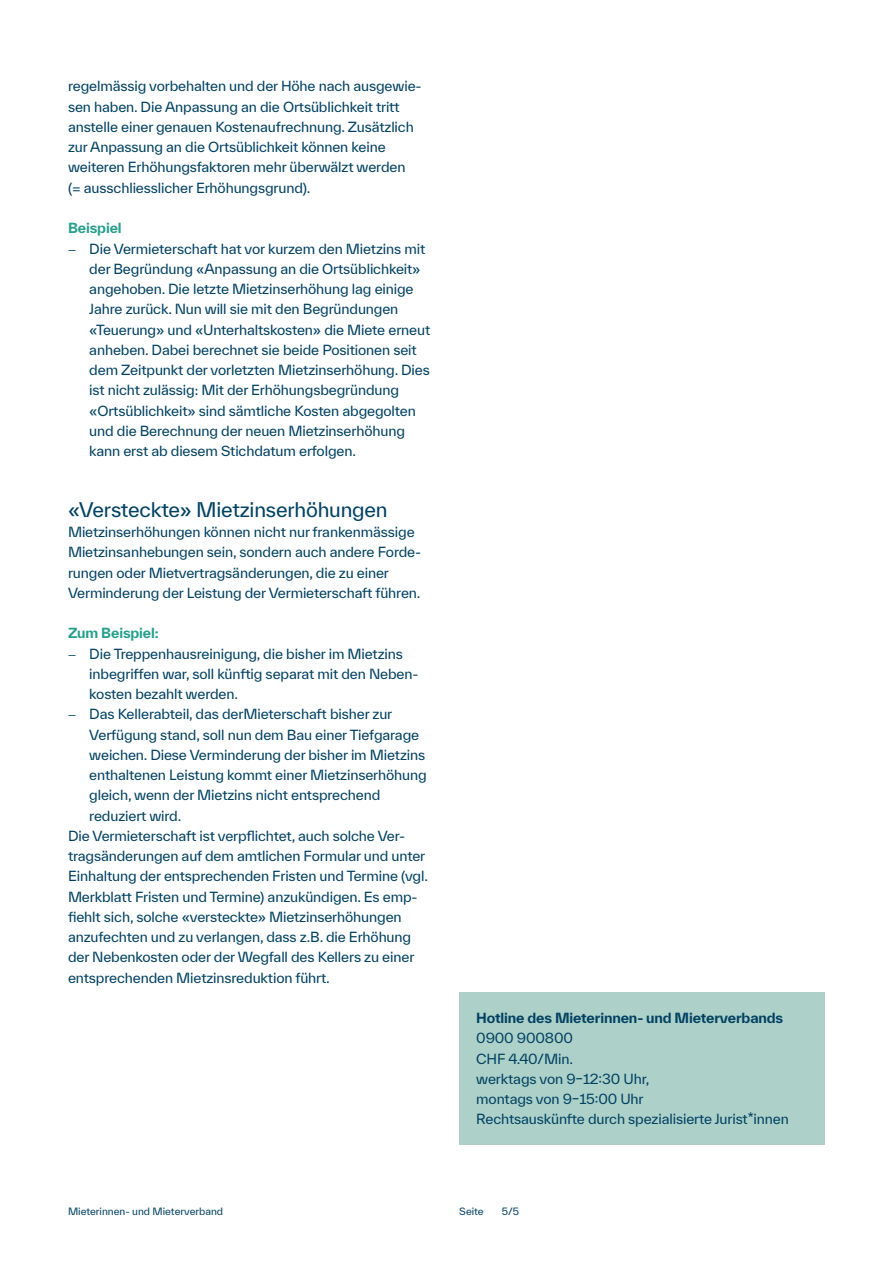
<style>
.page{position:relative;width:893px;height:1263px;background:#fff}
.page>*{position:absolute;margin:0;border:0;box-sizing:border-box;transform-origin:0 0}
.Titel_3_13{font:19.5px "TWK Everett";letter-spacing:-.01em;color:#014162}
.Lauftext_9{font:13.5px/20.2px "TWK Everett";letter-spacing:-.01em;color:#014162}
.Lauftext_9_Einzug{font:13.5px/20.2px "TWK Everett";letter-spacing:-.01em;color:#014162}
.Titel_4_9{font:700 13.5px "TWK Everett";letter-spacing:-.01em;color:#014162}
.Titel_4_9_Beispiele{font:700 13.5px "TWK Everett";letter-spacing:-.01em;color:#25a08c}
.t1{font:9.75px "TWK Everett";color:#014162}
.s1{font-family:"Myriad Pro"}
</style>
<div class="page">
<div style="left:459px;top:992px;width:366px;height:152px;background:#add1c9"></div>
<p class="Lauftext_9_Einzug" style="left:68px;top:76px;width:355px">regelmässig vorbehalten und der Höhe nach ausgewie&shy;sen haben. Die Anpassung an die Ortsüblichkeit tritt anstelle einer genauen Kostenaufrechnung. Zusätzlich zur Anpassung an die Ortsüblichkeit können keine weiteren Erhöhungsfaktoren mehr überwälzt werden<br>(= ausschliesslicher Erhöhungsgrund).</p>
<p class="Titel_4_9_Beispiele" style="left:68px;top:218px;width:55px">Beispiel</p>
<p class="Lauftext_9" style="left:89px;top:238px;width:342px;text-indent:-21px"><span class="s1">−</span> Die Vermieterschaft hat vor kurzem den Mietzins mit der Begründung «Anpassung an die Ortsüblichkeit» angehoben. Die letzte Mietzinserhöhung lag einige Jahre zurück. Nun will sie mit den Begründungen «Teuerung» und «Unterhaltskosten» die Miete erneut anheben. Dabei berechnet sie beide Positionen seit dem Zeitpunkt der vorletzten Mietzinserhöhung. Dies ist nicht zulässig: Mit der Erhöhungsbegründung «Ortsüblichkeit» sind sämtliche Kosten abgegolten und die Berechnung der neuen Mietzinserhöhung kann erst ab diesem Stichdatum erfolgen.</p>
<p class="Titel_3_13" style="left:68px;top:496px;width:321px">«Versteckte» Mietzinserhöhungen</p>
<p class="Lauftext_9" style="left:68px;top:522px;width:355px">Mietzinserhöhungen können nicht nur frankenmässige Mietzinsanhebungen sein, sondern auch andere Forde&shy;rungen oder Mietvertragsänderungen, die zu einer Verminderung der Leistung der Vermieterschaft führen.</p>
<p class="Titel_4_9_Beispiele" style="left:68px;top:623px;width:92px">Zum Beispiel:</p>
<p class="Lauftext_9" style="left:89px;top:643px;width:331px;text-indent:-21px"><span class="s1">−</span> Die Treppenhausreinigung, die bisher im Mietzins inbegriffen war, soll künftig separat mit den Neben&shy;kosten bezahlt werden.</p>
<p class="Lauftext_9" style="left:89px;top:704px;width:339px;text-indent:-21px"><span class="s1">−</span> Das Kellerabteil, das derMieterschaft bisher zur Verfügung stand, soll nun dem Bau einer Tiefgarage weichen. Diese Verminderung der bisher im Mietzins enthaltenen Leistung kommt einer Mietzinserhöhung gleich, wenn der Mietzins nicht entsprechend reduziert wird.</p>
<p class="Lauftext_9" style="left:68px;top:825px;width:361px">Die Vermieterschaft ist verpflichtet, auch solche Ver&shy;tragsänderungen auf dem amtlichen Formular und unter Einhaltung der entsprechenden Fristen und Termine (vgl.<br>Merkblatt Fristen und Termine) anzukündigen. Es emp&shy;fiehlt sich, solche «versteckte» Mietzinserhöhungen anzufechten und zu verlangen, dass z.B. die Erhöhung der Nebenkosten oder der Wegfall des Kellers zu einer entsprechenden Mietzinsreduktion führt.</p>
<p class="Titel_4_9" style="left:476px;top:1008px;width:309px">Hotline des Mieterinnen- und Mieterverbands</p>
<p class="Lauftext_9" style="left:476px;top:1028px;width:98px">0900 900800</p>
<p class="Lauftext_9" style="left:476px;top:1048px;width:98px">CHF 4.40/Min.</p>
<p class="Lauftext_9" style="left:476px;top:1068px;width:175px">werktags von 9–12:30 Uhr,</p>
<p class="Lauftext_9" style="left:476px;top:1089px;width:169px">montags von 9–15:00 Uhr</p>
<p class="Lauftext_9" style="left:476px;top:1109px;width:314px">Rechtsauskünfte durch spezialisierte Jurist*innen</p>
<p class="t1" style="left:68px;top:1205px;width:157px">Mieterinnen- und Mieterverband</p>
<p class="t1" style="left:459px;top:1205px;width:26px">Seite</p>
<p class="t1" style="left:502px;top:1205px;width:19px">5/5</p>
</div>
